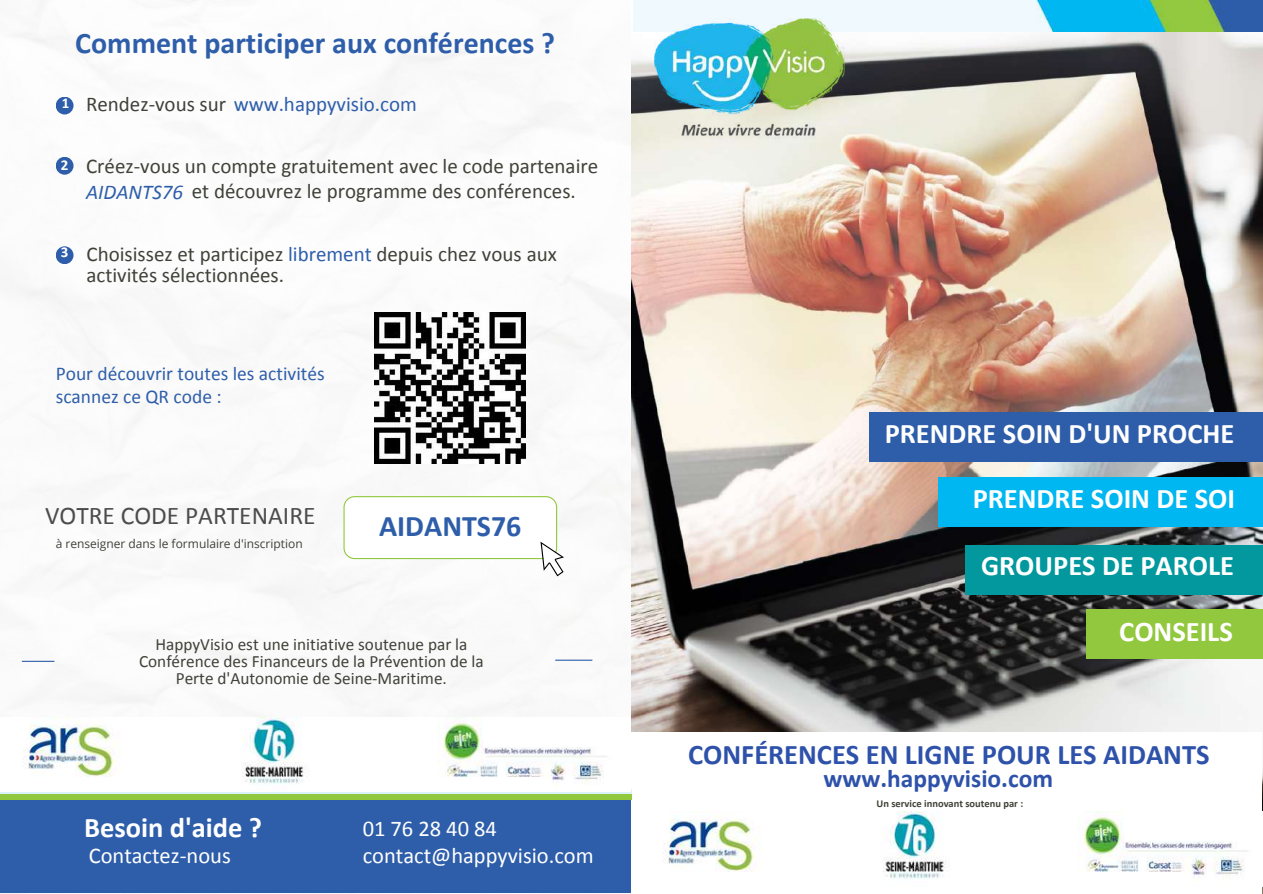
<style>
.page{position:relative;width:1263px;height:894px;background:#fff}
.page>*{position:absolute;margin:0;border:0;box-sizing:border-box;transform-origin:0 0}
.t1{font:700 30px "Calibri";color:#2e5eaa}
.t2{font:700 28.5px "Calibri";color:#fff}
.t3{font:700 28.5px "Calibri";color:#2e52aa}
.t4{font:25.5px "Calibri";color:#4d4c4c}
.t5{font:700 25.5px "Calibri";color:#2e52aa}
.t6{font:22.5px "Calibri";color:#fff}
.t7{font:21px/24.9px "Calibri";color:#3f4238}
.t8{font:21px "Calibri";color:#2e5eaa}
.t9{font:19.5px/22.5px "Calibri";color:#2e5eaa}
.t10{font:17.25px/16.8px "Calibri";color:#3f4238;text-align:center}
.t11{font:700 15px "Calibri";color:#fff}
.t12{font:12px "Open Sans";color:#3f4238}
.t13{font:700 10.5px "Calibri";color:#3f4238}
.s1{color:#3f4238}
.s2{font-style:italic;color:#2e5eaa}
.s3{color:#2e5eaa}
</style>
<div class="page">
<img style="left:0;top:0;width:1263px;height:893px">
<div style="left:0;top:800px;width:631px;height:92px;background:#2e5eaa"></div>
<img style="left:631px;top:0;width:631px;height:731px">
<div style="left:938px;top:477px;width:325px;height:49px;background:#00b7f1"></div>
<div style="left:631px;top:731px;width:631px;height:162px;background:#fff"></div>
<hr style="left:22px;top:660px;width:32px;height:1px;background:#2e5eaa">
<hr style="left:555px;top:659px;width:37px;height:1px;background:#2e5eaa">
<img style="left:633px;top:0;width:630px;height:32px">
<svg style="left:0;top:791px;width:631px;height:3px;fill:#ddf1f8"></svg>
<div style="left:0;top:794px;width:631px;height:5px;background:#92c83e"></div>
<img style="left:654px;top:18px;width:190px;height:125px">
<div style="left:869px;top:412px;width:394px;height:49px;background:#2e5eaa"></div>
<div style="left:965px;top:545px;width:298px;height:49px;background:#03989e"></div>
<div style="left:1086px;top:609px;width:177px;height:49px;background:#92c83e"></div>
<div style="left:56px;top:97px;width:18px;height:17px;background:#2e5eaa;border-radius:50%"></div>
<div style="left:56px;top:157px;width:18px;height:18px;background:#2e5eaa;border-radius:50%"></div>
<div style="left:56px;top:246px;width:18px;height:18px;background:#2e5eaa;border-radius:50%"></div>
<svg style="left:343px;top:496px;width:221px;height:80px"></svg>
<img style="left:0;top:717px;width:631px;height:74px">
<img style="left:668px;top:811px;width:595px;height:74px">
<img style="left:375px;top:312px;width:150px;height:151px">
<h1 class="t1" style="left:75px;top:30px;width:481px">Comment participer aux conférences ?</h1>
<p class="t8" style="left:86px;top:95px;width:332px"><span class="s1">Rendez-vous sur</span> www.happyvisio.com</p>
<p class="t11" style="left:62px;top:97px;width:9px">1</p>
<p class="t11" style="left:61px;top:159px;width:9px">2</p>
<p class="t7" style="left:86px;top:155px;width:514px">Créez-vous un compte gratuitement avec le code partenaire<br><span class="s2">AIDANTS76</span> et découvrez le programme des conférences.</p>
<p class="t11" style="left:61px;top:246px;width:9px">3</p>
<p class="t7" style="left:86px;top:245px;width:472px;line-height:21.3px">Choisissez et participez <span class="s3">librement</span> depuis chez vous aux activités sélectionnées.</p>
<p class="t9" style="left:56px;top:364px;width:270px">Pour découvrir toutes les activités scannez ce QR code :</p>
<p class="t4" style="left:45px;top:504px;width:272px">VOTRE CODE PARTENAIRE</p>
<p class="t12" style="left:56px;top:535px;width:249px">à renseigner dans le formulaire d'inscription</p>
<h1 class="t1" style="left:379px;top:513px;width:144px">AIDANTS76</h1>
<p class="t10" style="left:139px;top:637px;width:346px">HappyVisio est une initiative soutenue par la<br>Conférence des Financeurs de la Prévention de la<br>Perte d'Autonomie de Seine-Maritime.</p>
<h2 class="t2" style="left:84px;top:815px;width:179px">Besoin d'aide ?</h2>
<p class="t6" style="left:89px;top:845px;width:144px">Contactez-nous</p>
<p class="t6" style="left:363px;top:818px;width:136px">01 76 28 40 84</p>
<p class="t6" style="left:363px;top:845px;width:232px">contact@happyvisio.com</p>
<h2 class="t2" style="left:885px;top:421px;width:351px">PRENDRE SOIN D'UN PROCHE</h2>
<h2 class="t2" style="left:973px;top:486px;width:264px">PRENDRE SOIN DE SOI</h2>
<h2 class="t2" style="left:981px;top:554px;width:254px">GROUPES DE PAROLE</h2>
<h2 class="t2" style="left:1119px;top:619px;width:115px">CONSEILS</h2>
<h2 class="t3" style="left:688px;top:742px;width:523px">CONFÉRENCES EN LIGNE POUR LES AIDANTS</h2>
<p class="t5" style="left:823px;top:767px;width:231px">www.happyvisio.com</p>
<p class="t13" style="left:877px;top:798px;width:148px">Un service innovant soutenu par :</p>
</div>
